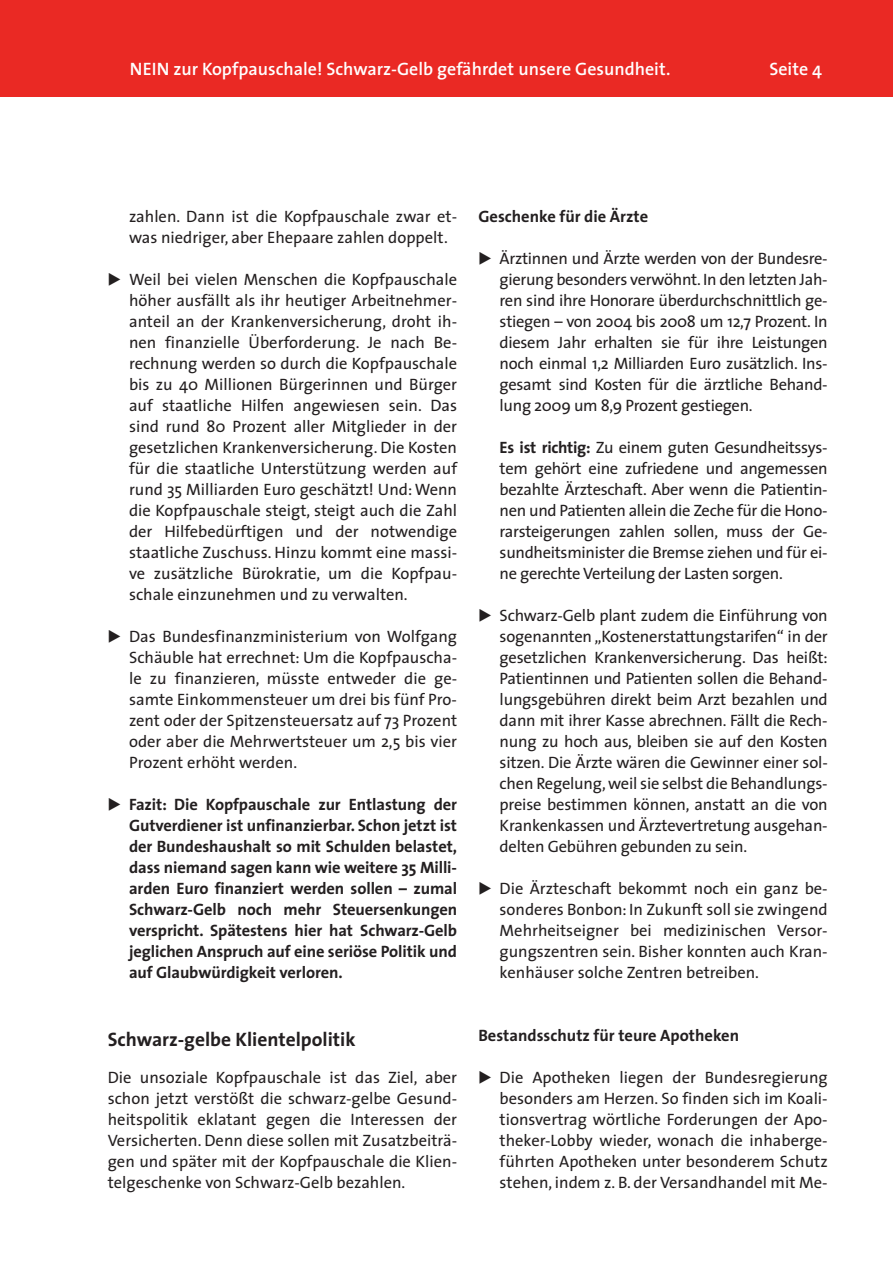
<style>
.page{position:relative;width:893px;height:1263px;background:#fff}
.page>*{position:absolute;margin:0;border:0;box-sizing:border-box;transform-origin:0 0}
.t1{font:700 19.5px "The Sans";color:#231f20}
.t2{font:600 18px "The Sans";color:#fff}
.t3{font:16.5px/21px "The Sans";color:#231f20;text-align:justify}
.t4{font:700 16.5px/21px "The Sans";letter-spacing:-.005em;color:#231f20;text-align:justify}
.s1{font-family:"European Pi Three"}
.s2{font-family:"European Pi Three";font-weight:400}
.s3{font-weight:700}
</style>
<div class="page">
<div style="left:0;top:0;width:893px;height:96px;background:#ea2924"></div>
<p class="t2" style="left:130px;top:62px;width:542px">NEIN zur Kopfpauschale! Schwarz-Gelb gefährdet unsere Gesundheit.</p>
<p class="t2" style="left:769px;top:62px;width:54px">Seite 4</p>
<p class="t3" style="left:129px;top:208px;width:330px">zahlen. Dann ist die Kopfpauschale zwar et&shy;was niedriger, aber Ehepaare zahlen doppelt.</p>
<p class="t3" style="left:129px;top:271px;width:330px;text-indent:-21px"><span class="s1">-</span> Weil bei vielen Menschen die Kopfpauschale höher ausfällt als ihr heutiger Arbeitnehmer&shy;anteil an der Krankenversicherung, droht ih&shy;nen finanzielle Überforderung. Je nach Be&shy;rechnung werden so durch die Kopfpauschale bis zu 40 Millionen Bürgerinnen und Bürger auf staatliche Hilfen angewiesen sein. Das sind rund 80 Prozent aller Mitglieder in der gesetzlichen Krankenversicherung. Die Kosten für die staatliche Unterstützung werden auf rund 35 Milliarden Euro geschätzt! Und: Wenn die Kopfpauschale steigt, steigt auch die Zahl der Hilfebedürftigen und der notwendige staatliche Zuschuss. Hinzu kommt eine massi&shy;ve zusätzliche Bürokratie, um die Kopfpau&shy;schale einzunehmen und zu verwalten.</p>
<p class="t3" style="left:129px;top:628px;width:330px;text-indent:-21px"><span class="s1">-</span> Das Bundesfinanzministerium von Wolfgang Schäuble hat errechnet: Um die Kopfpauscha&shy;le zu finanzieren, müsste entweder die ge&shy;samte Einkommensteuer um drei bis fünf Pro&shy;zent oder der Spitzensteuersatz auf 73 Prozent oder aber die Mehrwertsteuer um 2,5 bis vier Prozent erhöht werden.</p>
<p class="t4" style="left:129px;top:796px;width:330px;text-indent:-21px"><span class="s2">-</span> Fazit: Die Kopfpauschale zur Entlastung der Gutverdiener ist unfinanzierbar. Schon jetzt ist der Bundeshaushalt so mit Schulden belastet, dass niemand sagen kann wie weitere 35 Milli&shy;arden Euro finanziert werden sollen – zumal Schwarz-Gelb noch mehr Steuersenkungen verspricht. Spätestens hier hat Schwarz-Gelb jeglichen Anspruch auf eine seriöse Politik und auf Glaubwürdigkeit verloren.</p>
<p class="t1" style="left:108px;top:1032px;width:249px">Schwarz-gelbe Klientelpolitik</p>
<p class="t3" style="left:108px;top:1069px;width:351px">Die unsoziale Kopfpauschale ist das Ziel, aber schon jetzt verstößt die schwarz-gelbe Gesund&shy;heitspolitik eklatant gegen die Interessen der Versicherten. Denn diese sollen mit Zusatzbeiträ&shy;gen und später mit der Kopfpauschale die Klien&shy;telgeschenke von Schwarz-Gelb bezahlen.</p>
<p class="t4" style="left:478px;top:208px;width:171px">Geschenke für die Ärzte</p>
<p class="t3" style="left:500px;top:250px;width:330px;text-indent:-21px"><span class="s1">-</span> Ärztinnen und Ärzte werden von der Bundesre&shy;gierung besonders verwöhnt. In den letzten Jah&shy;ren sind ihre Honorare überdurchschnittlich ge&shy;stiegen – von 2004 bis 2008 um 12,7 Prozent. In diesem Jahr erhalten sie für ihre Leistungen noch einmal 1,2 Milliarden Euro zusätzlich. Ins&shy;gesamt sind Kosten für die ärztliche Behand&shy;lung 2009 um 8,9 Prozent gestiegen.</p>
<p class="t3" style="left:500px;top:439px;width:330px"><span class="s3">Es ist richtig:</span> Zu einem guten Gesundheitssys&shy;tem gehört eine zufriedene und angemessen bezahlte Ärzteschaft. Aber wenn die Patientin&shy;nen und Patienten allein die Zeche für die Hono&shy;rarsteigerungen zahlen sollen, muss der Ge&shy;sundheitsminister die Bremse ziehen und für ei&shy;ne gerechte Verteilung der Lasten sorgen.</p>
<p class="t3" style="left:500px;top:607px;width:330px;text-indent:-21px"><span class="s1">-</span> Schwarz-Gelb plant zudem die Einführung von sogenannten „Kostenerstattungstarifen“ in der gesetzlichen Krankenversicherung. Das heißt:<br>Patientinnen und Patienten sollen die Behand&shy;lungsgebühren direkt beim Arzt bezahlen und dann mit ihrer Kasse abrechnen. Fällt die Rech&shy;nung zu hoch aus, bleiben sie auf den Kosten sitzen. Die Ärzte wären die Gewinner einer sol&shy;chen Regelung, weil sie selbst die Behandlungs&shy;preise bestimmen können, anstatt an die von Krankenkassen und Ärztevertretung ausgehan&shy;delten Gebühren gebunden zu sein.</p>
<p class="t3" style="left:500px;top:880px;width:330px;text-indent:-21px"><span class="s1">-</span> Die Ärzteschaft bekommt noch ein ganz be&shy;sonderes Bonbon: In Zukunft soll sie zwingend Mehrheitseigner bei medizinischen Versor&shy;gungszentren sein. Bisher konnten auch Kran&shy;kenhäuser solche Zentren betreiben.</p>
<p class="t4" style="left:478px;top:1027px;width:262px">Bestandsschutz für teure Apotheken</p>
<p class="t3" style="left:500px;top:1069px;width:330px;text-indent:-21px"><span class="s1">-</span> Die Apotheken liegen der Bundesregierung besonders am Herzen. So finden sich im Koali&shy;tionsvertrag wörtliche Forderungen der Apo&shy;theker-Lobby wieder, wonach die inhaberge&shy;führten Apotheken unter besonderem Schutz stehen, indem z. B. der Versandhandel mit Me-</p>
</div>
